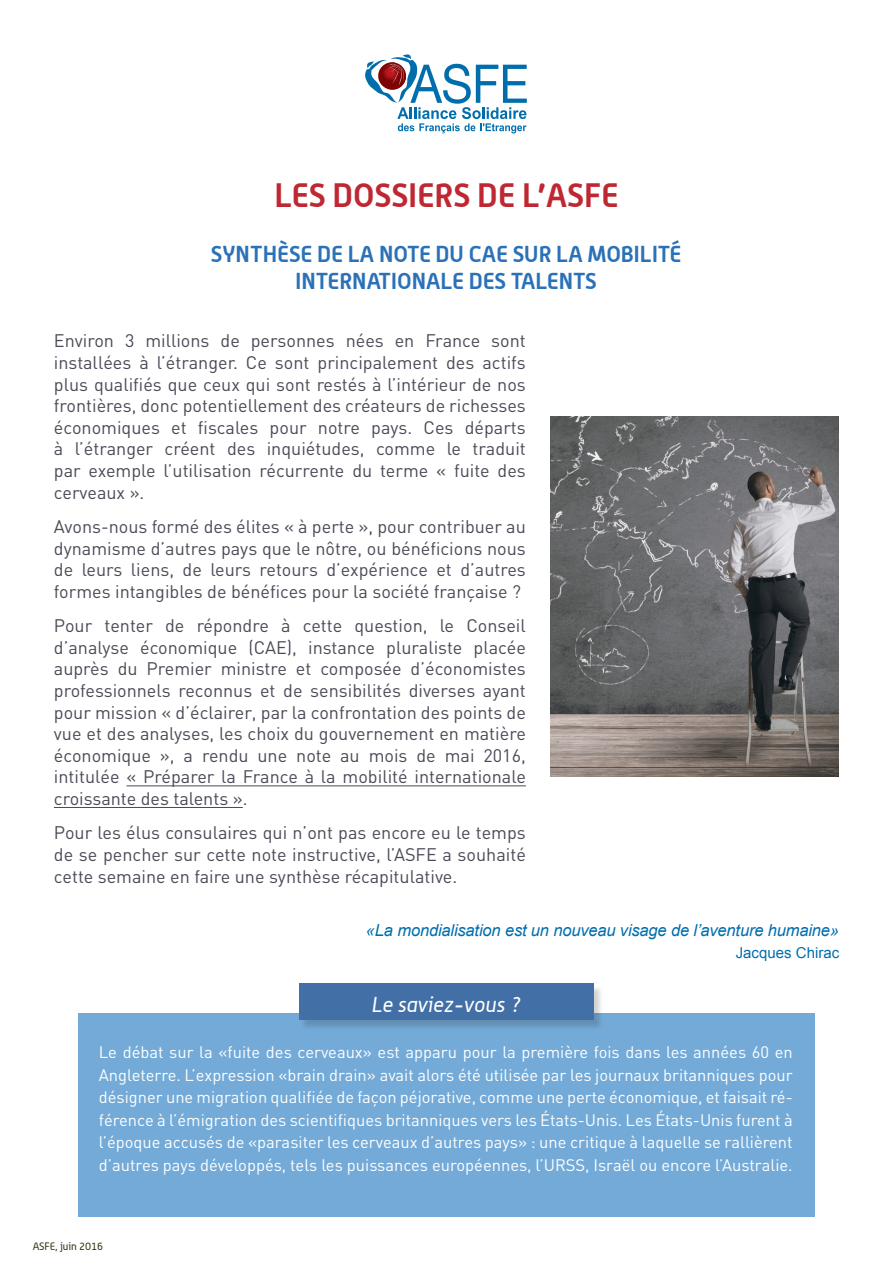
<style>
.page{position:relative;width:893px;height:1263px;background:#fff}
.page>*{position:absolute;margin:0;border:0;box-sizing:border-box;transform-origin:0 0}
.t1{font:700 33px "Alwyn";color:#bf2832}
.t2{font:700 22.5px "Alwyn";color:#2a71b8}
.t3{font:italic 21px "Alwyn";color:#fff}
.t4{font:18px/21.6px "DIN";color:#4a4a57;text-align:justify}
.t5{font:16.5px/22.5px "DIN";color:#fff;text-align:justify}
.t6{font:italic 16.5px "Arial";letter-spacing:-.01em;color:#006ead}
.t7{font:15px "Arial";color:#006ead}
.t8{font:10.5px "Alwyn";color:#343011}
</style>
<div class="page">
<svg style="left:365px;top:54px;width:162px;height:79px"></svg>
<div style="left:79px;top:1013px;width:736px;height:204px;background:#73aad8"></div>
<div style="left:300px;top:985px;width:304px;height:45px;background:#231f20;opacity:.2"></div>
<div style="left:299px;top:984px;width:294px;height:36px;background:#4270a6"></div>
<hr style="left:126px;top:785px;width:400px;height:1px;background:#4a4a57">
<hr style="left:54px;top:807px;width:189px;height:1px;background:#4a4a57">
<img style="left:550px;top:416px;width:289px;height:360px">
<p class="t1" style="left:274px;top:174px;width:346px">LES DOSSIERS DE L’ASFE</p>
<p class="t2" style="left:211px;top:240px;width:472px">SYNTHÈSE DE LA NOTE DU CAE SUR LA MOBILITÉ</p>
<p class="t2" style="left:296px;top:267px;width:303px">INTERNATIONALE DES TALENTS</p>
<p class="t4" style="left:54px;top:330px;width:473px">Environ 3 millions de personnes nées en France sont installées à l’étranger. Ce sont principalement des actifs plus qualifiés que ceux qui sont restés à l’intérieur de nos frontières, donc potentiellement des créateurs de richesses économiques et fiscales pour notre pays. Ces départs à l’étranger créent des inquiétudes, comme le traduit par exemple l’utilisation récurrente du terme « fuite des cerveaux ».</p>
<p class="t4" style="left:54px;top:515px;width:473px">Avons-nous formé des élites « à perte », pour contribuer au dynamisme d’autres pays que le nôtre, ou bénéficions nous de leurs liens, de leurs retours d’expérience et d’autres formes intangibles de bénéfices pour la société française ?</p>
<p class="t4" style="left:54px;top:614px;width:473px">Pour tenter de répondre à cette question, le Conseil d’analyse économique (CAE), instance pluraliste placée auprès du Premier ministre et composée d’économistes professionnels reconnus et de sensibilités diverses ayant pour mission « d’éclairer, par la confrontation des points de vue et des analyses, les choix du gouvernement en matière économique », a rendu une note au mois de mai 2016, intitulée « Préparer la France à la mobilité internationale croissante des talents ».</p>
<p class="t4" style="left:54px;top:822px;width:473px">Pour les élus consulaires qui n’ont pas encore eu le temps de se pencher sur cette note instructive, l’ASFE a souhaité cette semaine en faire une synthèse récapitulative.</p>
<p class="t6" style="left:366px;top:921px;width:475px">«La mondialisation est un nouveau visage de l’aventure humaine»</p>
<p class="t7" style="left:736px;top:944px;width:105px">Jacques Chirac</p>
<p class="t3" style="left:371px;top:992px;width:151px">Le saviez-vous ?</p>
<p class="t5" style="left:99px;top:1041px;width:695px">Le débat sur la «fuite des cerveaux» est apparu pour la première fois dans les années 60 en Angleterre. L’expression «brain drain» avait alors été utilisée par les journaux britanniques pour désigner une migration qualifiée de façon péjorative, comme une perte économique, et faisait ré&shy;férence à l’émigration des scientifiques britanniques vers les États-Unis. Les États-Unis furent à l’époque accusés de «parasiter les cerveaux d’autres pays» : une critique à laquelle se rallièrent d’autres pays développés, tels les puissances européennes, l’URSS, Israël ou encore l’Australie.</p>
<p class="t8" style="left:33px;top:1240px;width:72px">ASFE, juin 2016</p>
</div>
